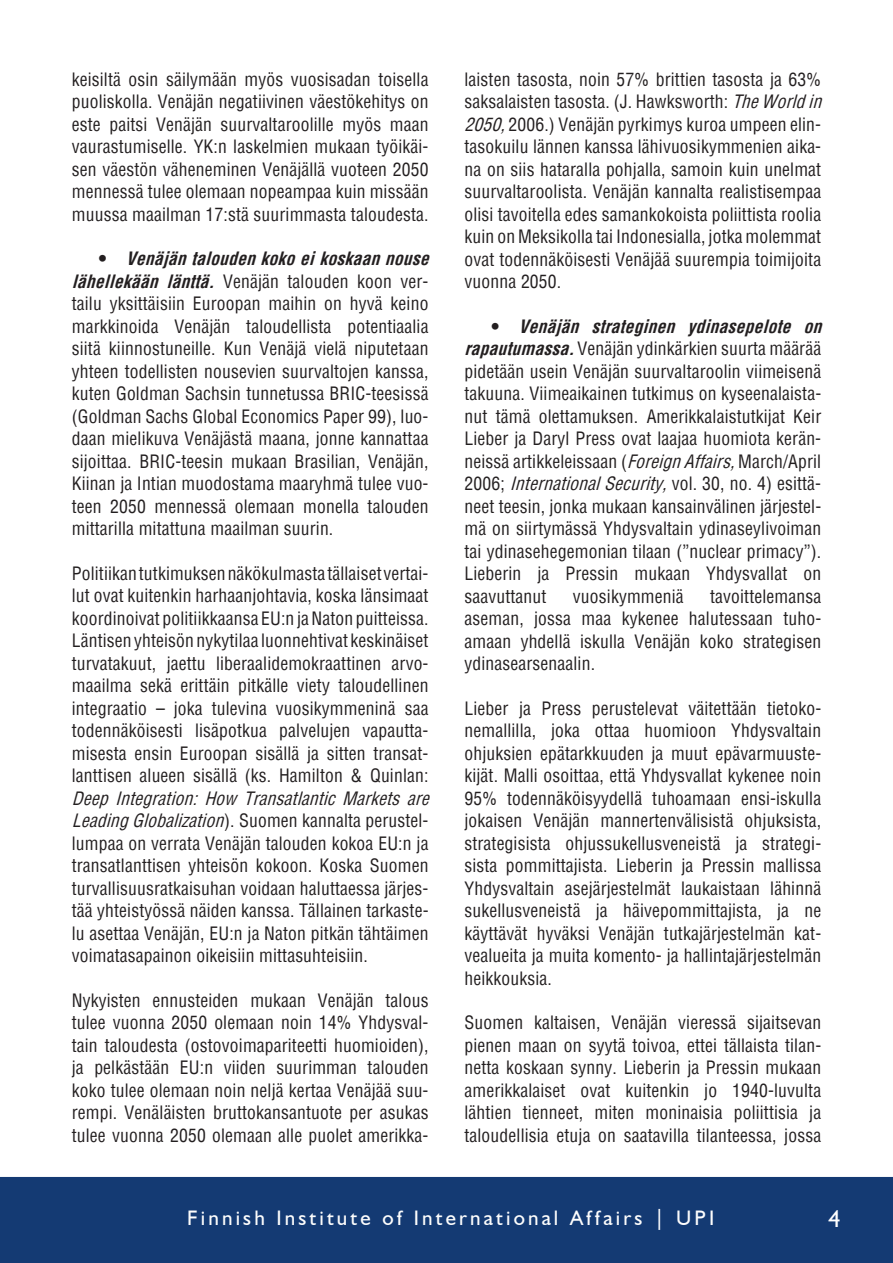
<style>
.page{position:relative;width:893px;height:1263px;background:#fff}
.page>*{position:absolute;margin:0;border:0;box-sizing:border-box;transform-origin:0 0}
.t1{font:24px "Humanist 521 BT";color:#fff}
.t2{font:21px "Humanist 521 BT";letter-spacing:.15em;color:#fdfdfd}
.t3{font:condensed 18px/22.5px "Helvetica";letter-spacing:.01em;color:#231f20;text-align:justify}
.t4{font:700 condensed 18px "Helvetica";color:#231f20}
.s1{font-weight:700;font-style:italic}
.s2{font-style:italic}
</style>
<div class="page">
<div style="left:0;top:1177px;width:892px;height:86px;background:#143a73"></div>
<p class="t3" style="left:72px;top:68px;width:358px">keisiltä osin säilymään myös vuosisadan toisella puoliskolla. Venäjän negatiivinen väestökehitys on este paitsi Venäjän suurvaltaroolille myös maan vaurastumiselle. YK:n laskelmien mukaan työikäi&shy;sen väestön väheneminen Venäjällä vuoteen 2050 mennessä tulee olemaan nopeampaa kuin missään muussa maailman 17:stä suurimmasta taloudesta.</p>
<p class="t3" style="left:72px;top:247px;width:364px;text-align:left;text-indent:54px"><span class="s1">Venäjäntaloudenkokoeikoskaannouse lähellekään länttä.</span> Venäjän talouden koon ver&shy;tailu yksittäisiin Euroopan maihin on hyvä keino markkinoida Venäjän taloudellista potentiaalia siitä kiinnostuneille. Kun Venäjä vielä niputetaan yhteen todellisten nousevien suurvaltojen kanssa, kuten Goldman Sachsin tunnetussa BRIC-teesissä (Goldman Sachs Global Economics Paper 99), luo&shy;daan mielikuva Venäjästä maana, jonne kannattaa sijoittaa. BRIC-teesin mukaan Brasilian, Venäjän, Kiinan ja Intian muodostama maaryhmä tulee vuo&shy;teen 2050 mennessä olemaan monella talouden mittarilla mitattuna maailman suurin.</p>
<p class="t3" style="left:72px;top:562px;width:358px">Politiikan tutkimuksen näkökulmasta tällaiset vertai&shy;lut ovat kuitenkin harhaanjohtavia, koska länsimaat koordinoivat politiikkaansa EU:n ja Naton puitteissa.<br>Läntisen yhteisön nykytilaa luonnehtivat keskinäiset turvatakuut, jaettu liberaalidemokraattinen arvo&shy;maailma sekä erittäin pitkälle viety taloudellinen integraatio – joka tulevina vuosikymmeninä saa todennäköisesti lisäpotkua palvelujen vapautta&shy;misesta ensin Euroopan sisällä ja sitten transat&shy;lanttisen alueen sisällä (ks. Hamilton &amp; Quinlan:</p>
<p class="t3" style="left:72px;top:787px;width:364px;text-align:left"><span class="s2">Deep Integration: How Transatlantic Markets are LeadingGlobalization</span>). Suomen kannalta perustel&shy;lumpaa on verrata Venäjän talouden kokoa EU:n ja transatlanttisen yhteisön kokoon. Koska Suomen turvallisuusratkaisuhan voidaan haluttaessa järjes&shy;tää yhteistyössä näiden kanssa. Tällainen tarkaste&shy;lu asettaa Venäjän, EU:n ja Naton pitkän tähtäimen voimatasapainon oikeisiin mittasuhteisiin.</p>
<p class="t3" style="left:72px;top:989px;width:358px">Nykyisten ennusteiden mukaan Venäjän talous tulee vuonna 2050 olemaan noin 14% Yhdysval&shy;tain taloudesta (ostovoimapariteetti huomioiden), ja pelkästään EU:n viiden suurimman talouden koko tulee olemaan noin neljä kertaa Venäjää suu&shy;rempi. Venäläisten bruttokansantuote per asukas tulee vuonna 2050 olemaan alle puolet amerikka-</p>
<p class="t4" style="left:99px;top:247px;width:9px">•</p>
<p class="t3" style="left:464px;top:68px;width:364px;text-align:left">laisten tasosta, noin 57% brittien tasosta ja 63% saksalaisten tasosta. (J. Hawksworth: <span class="s2">TheWorldin 2050,</span>2006.) Venäjän pyrkimys kuroa umpeen elin&shy;tasokuilu lännen kanssa lähivuosikymmenien aika&shy;na on siis hataralla pohjalla, samoin kuin unelmat suurvaltaroolista. Venäjän kannalta realistisempaa olisi tavoitella edes samankokoista poliittista roolia kuin on Meksikolla tai Indonesialla, jotka molemmat ovat todennäköisesti Venäjää suurempia toimijoita vuonna 2050.</p>
<p class="t3" style="left:464px;top:315px;width:364px;text-align:left;text-indent:54px"><span class="s1">Venäjän strateginen ydinasepelote on rapautumassa.</span>Venäjän ydinkärkien suurta määrää pidetään usein Venäjän suurvaltaroolin viimeisenä takuuna. Viimeaikainen tutkimus on kyseenalaista&shy;nut tämä olettamuksen. Amerikkalaistutkijat Keir Lieber ja Daryl Press ovat laajaa huomiota kerän&shy;neissä artikkeleissaan (<span class="s2">ForeignAffairs,</span>March/April 2 0 0 6 ; <span class="s2">InternationalSecurity,</span>v o l . 3 0 , n o . 4 ) e s i t t ä - neet teesin, jonka mukaan kansainvälinen järjestel&shy;mä on siirtymässä Yhdysvaltain ydinaseylivoiman tai ydinasehegemonian tilaan (”nuclear primacy”).<br>Lieberin ja Pressin mukaan Yhdysvallat on saavuttanut</p>
<p class="t4" style="left:491px;top:315px;width:9px">•</p>
<p class="t3" style="left:464px;top:585px;width:358px;text-indent:246px">tavoittelemansa aseman, jossa maa kykenee halutessaan tuho&shy;amaan yhdellä iskulla Venäjän koko strategisen ydinasearsenaalin.</p>
<p class="t3" style="left:464px;top:697px;width:358px">Lieber ja Press perustelevat väitettään tietoko&shy;nemallilla, joka ottaa huomioon Yhdysvaltain ohjuksien epätarkkuuden ja muut epävarmuuste&shy;kijät. Malli osoittaa, että Yhdysvallat kykenee noin 95% todennäköisyydellä tuhoamaan ensi-iskulla jokaisen Venäjän mannertenvälisistä ohjuksista, strategisista ohjussukellusveneistä ja strategi&shy;sista pommittajista. Lieberin ja Pressin mallissa Yhdysvaltain asejärjestelmät laukaistaan lähinnä sukellusveneistä ja häivepommittajista, ja ne käyttävät hyväksi Venäjän tutkajärjestelmän kat&shy;vealueita ja muita komento- ja hallintajärjestelmän heikkouksia.</p>
<p class="t3" style="left:464px;top:1011px;width:358px">Suomen kaltaisen, Venäjän vieressä sijaitsevan pienen maan on syytä toivoa, ettei tällaista tilan&shy;netta koskaan synny. Lieberin ja Pressin mukaan amerikkalaiset ovat kuitenkin jo 1940-luvulta lähtien tienneet, miten moninaisia poliittisia ja taloudellisia etuja on saatavilla tilanteessa, jossa</p>
<p class="t3" style="left:573px;top:585px;width:112px">vuosikymmeniä</p>
<p class="t2" style="left:187px;top:1205px;width:528px">Finnish Institute of International Affairs | UPI</p>
<h1 class="t1" style="left:828px;top:1204px;width:14px">4</h1>
</div>
